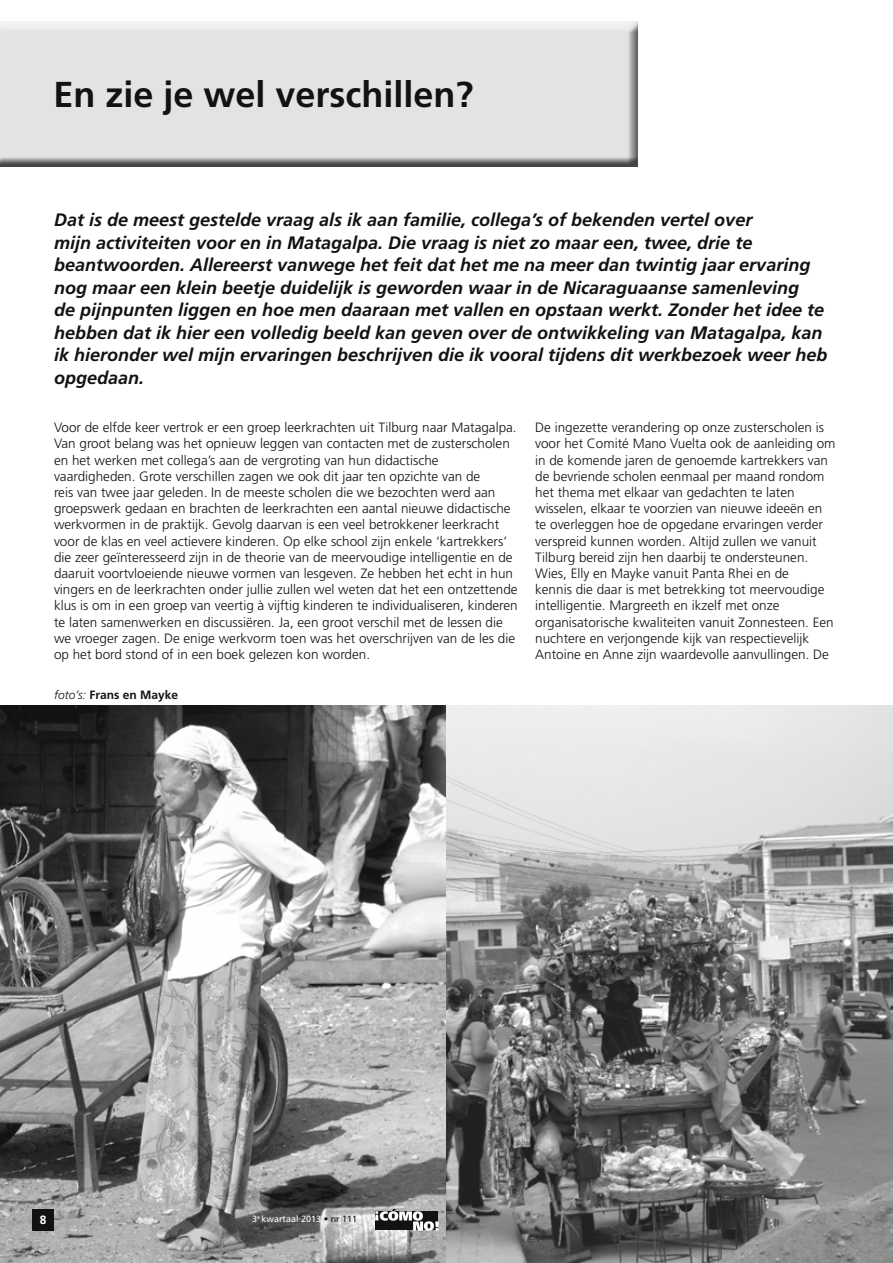
<style>
.page{position:relative;width:893px;height:1263px;background:#fff}
.page>*{position:absolute;margin:0;border:0;box-sizing:border-box;transform-origin:0 0}
.t1{font:700 36px "Frutiger";color:#121212}
.t2{font:italic 700 18px/22.5px "Frutiger";color:#121212}
.t3{font:300 13.5px/16.2px "Frutiger";color:#121212}
.t4{font:700 12px "Frutiger";color:#121212}
.t5{font:700 12px "Frutiger";color:#fff}
.t6{font:9px "Frutiger";color:#fff}
.s1{font-weight:300;font-style:italic}
.s2{color:#121212}
</style>
<div class="page">
<img style="left:0;top:706px;width:893px;height:557px">
<svg style="left:375px;top:1209px;width:64px;height:22px"></svg>
<div style="left:32px;top:1209px;width:22px;height:21px;background:#121212"></div>
<div style="left:0;top:21px;width:639px;height:148px;background:#121212;opacity:.75"></div>
<h1 class="t1" style="left:53px;top:73px;width:422px">En zie je wel verschillen?</h1>
<p class="t2" style="left:54px;top:209px;width:775px">Dat is de meest gestelde vraag als ik aan familie, collega’s of bekenden vertel over<br>mijn activiteiten voor en in Matagalpa. Die vraag is niet zo maar een, twee, drie te beantwoorden. Allereerst vanwege het feit dat het me na meer dan twintig jaar ervaring nog maar een klein beetje duidelijk is geworden waar in de Nicaraguaanse samenleving<br>de pijnpunten liggen en hoe men daaraan met vallen en opstaan werkt. Zonder het idee te hebben dat ik hier een volledig beeld kan geven over de ontwikkeling van Matagalpa, kan ik hieronder wel mijn ervaringen beschrijven die ik vooral tijdens dit werkbezoek weer heb opgedaan.</p>
<p class="t3" style="left:54px;top:420px;width:465px">Voor de elfde keer vertrok er een groep leerkrachten uit Tilburg naar Matagalpa.<br>Van groot belang was het opnieuw leggen van contacten met de zusterscholen en het werken met collega’s aan de vergroting van hun didactische vaardigheden. Grote verschillen zagen we ook dit jaar ten opzichte van de<br>reis van twee jaar geleden. In de meeste scholen die we bezochten werd aan groepswerk gedaan en brachten de leerkrachten een aantal nieuwe didactische werkvormen in de praktijk. Gevolg daarvan is een veel betrokkener leerkracht voor de klas en veel actievere kinderen. Op elke school zijn enkele ‘kartrekkers’ die zeer geïnteresseerd zijn in de theorie van de meervoudige intelligentie en de daaruit voortvloeiende nieuwe vormen van lesgeven. Ze hebben het echt in hun vingers en de leerkrachten onder jullie zullen wel weten dat het een ontzettende klus is om in een groep van veertig à vijftig kinderen te individualiseren, kinderen te laten samenwerken en discussiëren. Ja, een groot verschil met de lessen die we vroeger zagen. De enige werkvorm toen was het overschrijven van de les die op het bord stond of in een boek gelezen kon worden.</p>
<p class="t3" style="left:535px;top:420px;width:302px">De ingezette verandering op onze zusterscholen is voor het Comité Mano Vuelta ook de aanleiding om in de komende jaren de genoemde kartrekkers van de bevriende scholen eenmaal per maand rondom het thema met elkaar van gedachten te laten wisselen, elkaar te voorzien van nieuwe ideeën en te overleggen hoe de opgedane ervaringen verder verspreid kunnen worden. Altijd zullen we vanuit Tilburg bereid zijn hen daarbij te ondersteunen.<br>Wies, Elly en Mayke vanuit Panta Rhei en de<br>kennis die daar is met betrekking tot meervoudige intelligentie. Margreeth en ikzelf met onze organisatorische kwaliteiten vanuit Zonnesteen. Een nuchtere en verjongende kijk van respectievelijk Antoine en Anne zijn waardevolle aanvullingen. De</p>
<p class="t4" style="left:54px;top:688px;width:126px"><span class="s1">foto’s:</span> Frans en Mayke</p>
<p class="t5" style="left:40px;top:1213px;width:8px">8</p>
<p class="t6" style="left:252px;top:1214px;width:106px">3<sup>e</sup> kwartaal 2013 <span class="s2">• nr 111</span></p>
</div>
